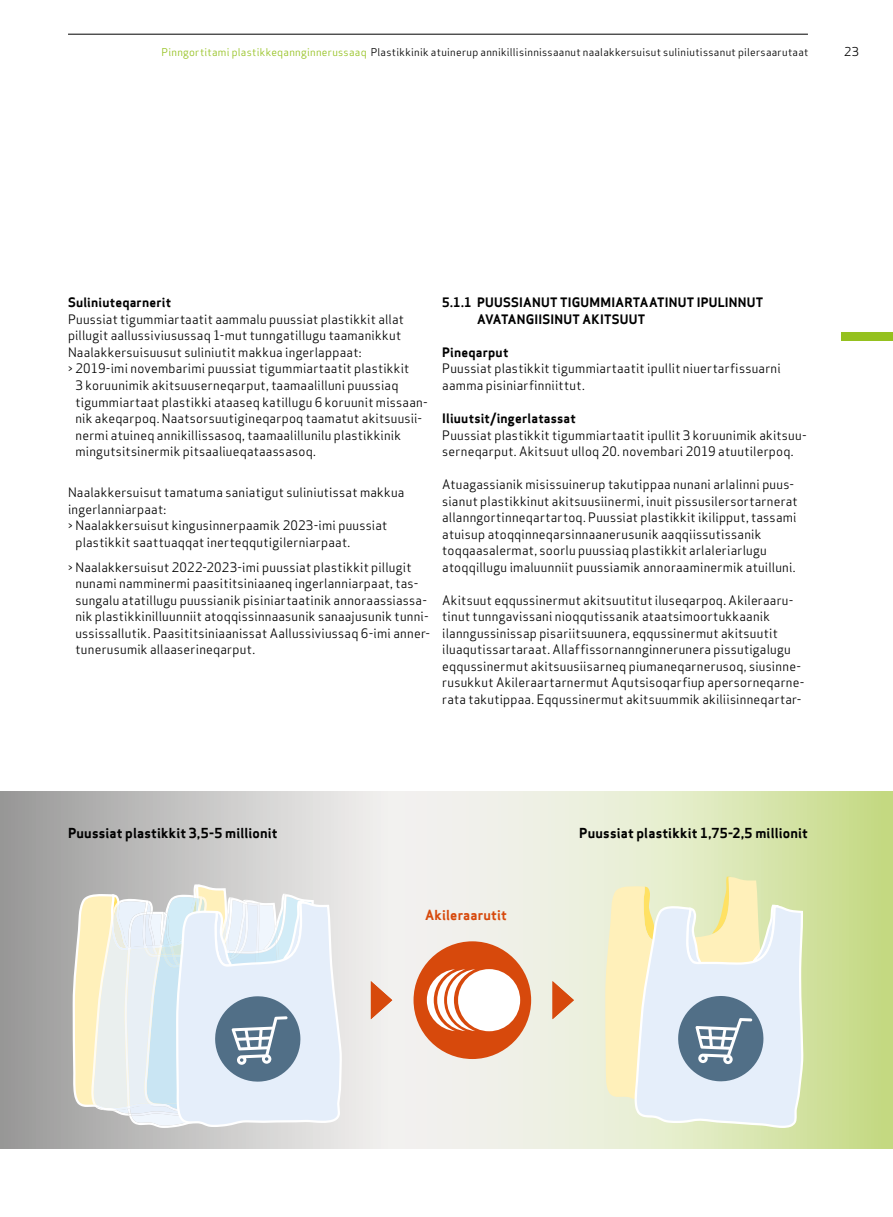
<style>
.page{position:relative;width:893px;height:1217px;background:#fff}
.page>*{position:absolute;margin:0;border:0;box-sizing:border-box;transform-origin:0 0}
.t1{font:13.5px "Apex Sans Bold T";letter-spacing:.01em;color:#000}
.t2{font:13.5px "Apex Sans Bold T";letter-spacing:.01em;color:#d7490c}
.t3{font:12.75px/16.5px "Apex Sans Book T";letter-spacing:.015em;color:#000}
.t4{font:12.75px "Apex Sans Bold T";letter-spacing:.015em;color:#000}
.t5{font:12px "Apex Sans Book T";color:#000}
.t6{font:10.5px "Apex Sans Book T";letter-spacing:.025em;color:#000}
.s1{color:#95c11f}
</style>
<div class="page">
<svg style="left:0;top:791px;width:893px;height:357px"></svg>
<div style="left:414px;top:941px;width:117px;height:117px;background:#d7490c;border-radius:50%"></div>
<svg style="left:552px;top:980px;width:22px;height:38px"></svg>
<svg style="left:371px;top:980px;width:21px;height:38px"></svg>
<svg style="left:604px;top:875px;width:199px;height:255px"></svg>
<svg style="left:73px;top:884px;width:269px;height:243px"></svg>
<svg style="left:427px;top:969px;width:48px;height:61px"></svg>
<div style="left:458px;top:968px;width:62px;height:62px;background:#fff;border-radius:50%"></div>
<div style="left:841px;top:332px;width:52px;height:8px;background:#95c11f"></div>
<hr style="left:68px;top:34px;width:740px;height:1px;background:#000">
<p class="t6" style="left:162px;top:46px;width:648px"><span class="s1">Pinngortitami plastikkeqannginnerussaaq</span> Plastikkinik atuinerup annikillisinnissaanut naalakkersuisut suliniutissanut pilersaarutaat</p>
<p class="t5" style="left:844px;top:44px;width:16px">23</p>
<p class="t4" style="left:68px;top:294px;width:105px">Suliniuteqarnerit</p>
<p class="t3" style="left:68px;top:311px;width:337px">Puussiat tigummiartaatit aammalu puussiat plastikkit allat</p>
<p class="t3" style="left:68px;top:327px;width:335px">pillugit aallussiviusussaq 1-mut tunngatillugu taamanikkut</p>
<p class="t3" style="left:68px;top:344px;width:295px">Naalakkersuisuusut suliniutit makkua ingerlappaat:</p>
<p class="t3" style="left:68px;top:360px;width:343px">&gt; 2019-imi novembarimi puussiat tigummiartaatit plastikkit</p>
<p class="t3" style="left:75px;top:377px;width:324px">3 koruunimik akitsuuserneqarput, taamaalilluni puussiaq</p>
<p class="t3" style="left:75px;top:393px;width:354px">tigummiartaat plastikki ataaseq katillugu 6 koruunit missaan-</p>
<p class="t3" style="left:75px;top:410px;width:348px">nik akeqarpoq. Naatsorsuutigineqarpoq taamatut akitsuusii-</p>
<p class="t3" style="left:75px;top:426px;width:327px">nermi atuineq annikillissasoq, taamaalillunilu plastikkinik</p>
<p class="t3" style="left:75px;top:443px;width:242px">mingutsitsinermik pitsaaliueqataassasoq.</p>
<p class="t3" style="left:68px;top:484px;width:338px">Naalakkersuisut tamatuma saniatigut suliniutissat makkua</p>
<p class="t3" style="left:68px;top:500px;width:100px">ingerlanniarpaat:</p>
<p class="t3" style="left:68px;top:517px;width:321px">&gt; Naalakkersuisut kingusinnerpaamik 2023-imi puussiat</p>
<p class="t3" style="left:75px;top:533px;width:276px">plastikkit saattuaqqat inerteqqutigilerniarpaat.</p>
<p class="t3" style="left:75px;top:558px;width:356px;text-indent:-7px">&gt; Naalakkersuisut 2022-2023-imi puussiat plastikkit pillugit nunami namminermi paasititsiniaaneq ingerlanniarpaat, tas&shy;sungalu atatillugu puussianik pisiniartaatinik annoraassiassa&shy;nik plastikkinilluunniit atoqqissinnaasunik sanaajusunik tunni&shy;ussissallutik. Paasititsiniaanissat Aallussiviussaq 6-imi anner&shy;tunerusumik allaaserineqarput.</p>
<p class="t4" style="left:442px;top:294px;width:157px">5.1.1 Puussianut tigummia</p>
<p class="t4" style="left:624px;top:294px;width:17px">rtaatin</p>
<p class="t4" style="left:678px;top:294px;width:85px">ut ipulinnut</p>
<p class="t4" style="left:477px;top:311px;width:25px">avatan</p>
<p class="t4" style="left:526px;top:311px;width:119px">giisinut akitsuut</p>
<p class="t4" style="left:442px;top:344px;width:68px">Pineqarput</p>
<p class="t3" style="left:442px;top:360px;width:340px">Puussiat plastikkit tigummiartaatit ipullit niuertarfissuarni aamma pisiniarfinniittut.</p>
<p class="t4" style="left:442px;top:410px;width:135px">Iliuutsit/ingerlatassat</p>
<p class="t3" style="left:442px;top:426px;width:366px">Puussiat plastikkit tigummiartaatit ipullit 3 koruunimik akitsuu&shy;serneqarput. Akitsuut ulloq 20. novembari 2019 atuutilerpoq.</p>
<p class="t3" style="left:442px;top:476px;width:357px">Atuagassianik misissuinerup takutippaa nunani arlalinni puus&shy;sianut plastikkinut akitsuusiinermi, inuit pissusilersortarnerat allanngortinneqartartoq. Puussiat plastikkit ikilipput, tassami atuisup atoqqinneqarsinnaanerusunik aaqqiissutissanik toqqaasalermat, soorlu puussiaq plastikkit arlaleriarlugu atoqqillugu imaluunniit puussiamik annoraaminermik atuilluni.</p>
<p class="t3" style="left:442px;top:591px;width:364px">Akitsuut eqqussinermut akitsuutitut iluseqarpoq. Akileraaru&shy;tinut tunngavissani nioqqutissanik ataatsimoortukkaanik ilanngussinissap pisariitsuunera, eqqussinermut akitsuutit iluaqutissartaraat. Allaffissornannginnerunera pissutigalugu eqqussinermut akitsuusiisarneq piumaneqarnerusoq, siusinne&shy;rusukkut Akileraartarnermut Aqutsisoqarfiup apersorneqarne&shy;rata takutippaa. Eqqussinermut akitsuummik akiliisinneqartar-</p>
<p class="t1" style="left:68px;top:823px;width:211px">Puussiat plastikkit 3,5-5 millionit</p>
<p class="t1" style="left:579px;top:823px;width:230px">Puussiat plastikkit 1,75-2,5 millionit</p>
<p class="t2" style="left:425px;top:906px;width:83px">Akileraarutit</p>
</div>
